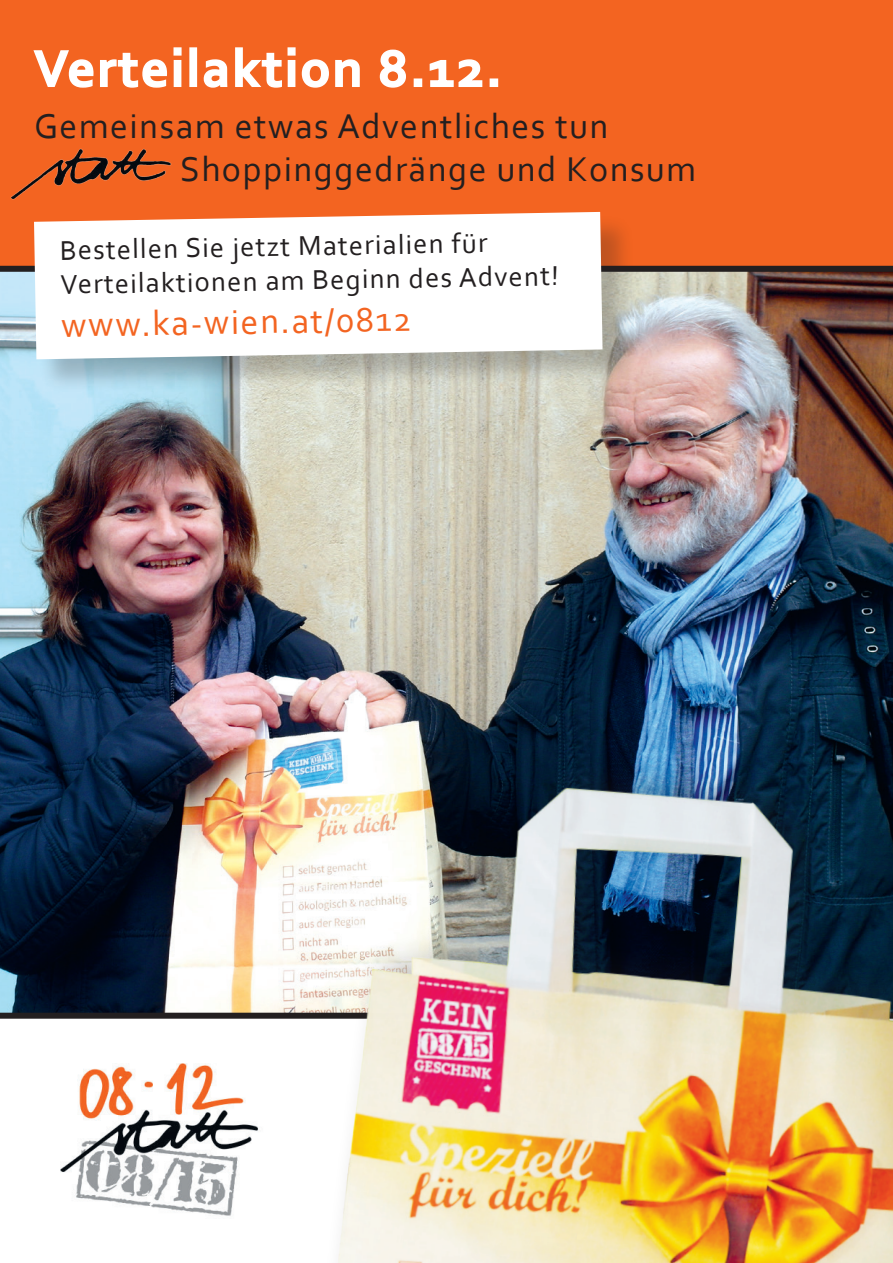
<style>
.page{position:relative;width:893px;height:1263px;background:#fff}
.page>*{position:absolute;margin:0;border:0;box-sizing:border-box;transform-origin:0 0}
.t1{font:700 54px "Corbel";letter-spacing:.04em;color:#fff}
.t2{font:36px/43.2px "Corbel";letter-spacing:.04em;color:#231f20}
.t3{font:36px "Corbel";color:#f36421}
.t4{font:28.5px/34.2px "Corbel";color:#231f20}
</style>
<div class="page">
<div style="left:0;top:0;width:893px;height:524px;background:#f36421"></div>
<img style="left:61px;top:1063px;width:178px;height:153px">
<svg style="left:33px;top:50px;width:134px;height:38px"></svg>
<div style="left:174px;top:60px;width:7px;height:27px;border:2px solid #fff"></div>
<div style="left:174px;top:47px;width:8px;height:9px;border:2px solid #fff"></div>
<div style="left:189px;top:47px;width:8px;height:40px;border:2px solid #fff"></div>
<svg style="left:203px;top:59px;width:25px;height:29px"></svg>
<svg style="left:235px;top:47px;width:47px;height:41px"></svg>
<div style="left:288px;top:60px;width:7px;height:27px;border:2px solid #fff"></div>
<div style="left:288px;top:47px;width:8px;height:9px;border:2px solid #fff"></div>
<svg style="left:301px;top:59px;width:59px;height:29px"></svg>
<svg style="left:379px;top:49px;width:27px;height:39px"></svg>
<div style="left:414px;top:78px;width:8px;height:9px;border:2px solid #fff"></div>
<svg style="left:429px;top:59px;width:54px;height:28px"></svg>
<div style="left:490px;top:78px;width:8px;height:9px;border:2px solid #fff"></div>
<img style="left:10px;top:148px;width:162px;height:52px">
<img style="left:0;top:266px;width:893px;height:753px">
<img style="left:239px;top:750px;width:654px;height:513px">
<div style="left:36px;top:213px;width:601px;height:181px;background:#231f20;opacity:.25"></div>
<svg style="left:34px;top:212px;width:569px;height:147px;background:#fbf6f4"></svg>
<h1 class="t1" style="left:34px;top:35px;width:469px">Verteilaktion 8.12.</h1>
<p class="t2" style="left:180px;top:104px;width:517px;text-indent:-146px">Gemeinsam etwas Adventliches tun<br>Shoppinggedränge und Konsum</p>
<p class="t4" style="left:60px;top:232px;width:500px;rotate:-1deg">Bestellen Sie jetzt Materialien für<br>Verteilaktionen am Beginn des Advent!</p>
<p class="t3" style="left:61px;top:303px;width:352px;rotate:-1deg">www.ka-wien.at/0812</p>
</div>
